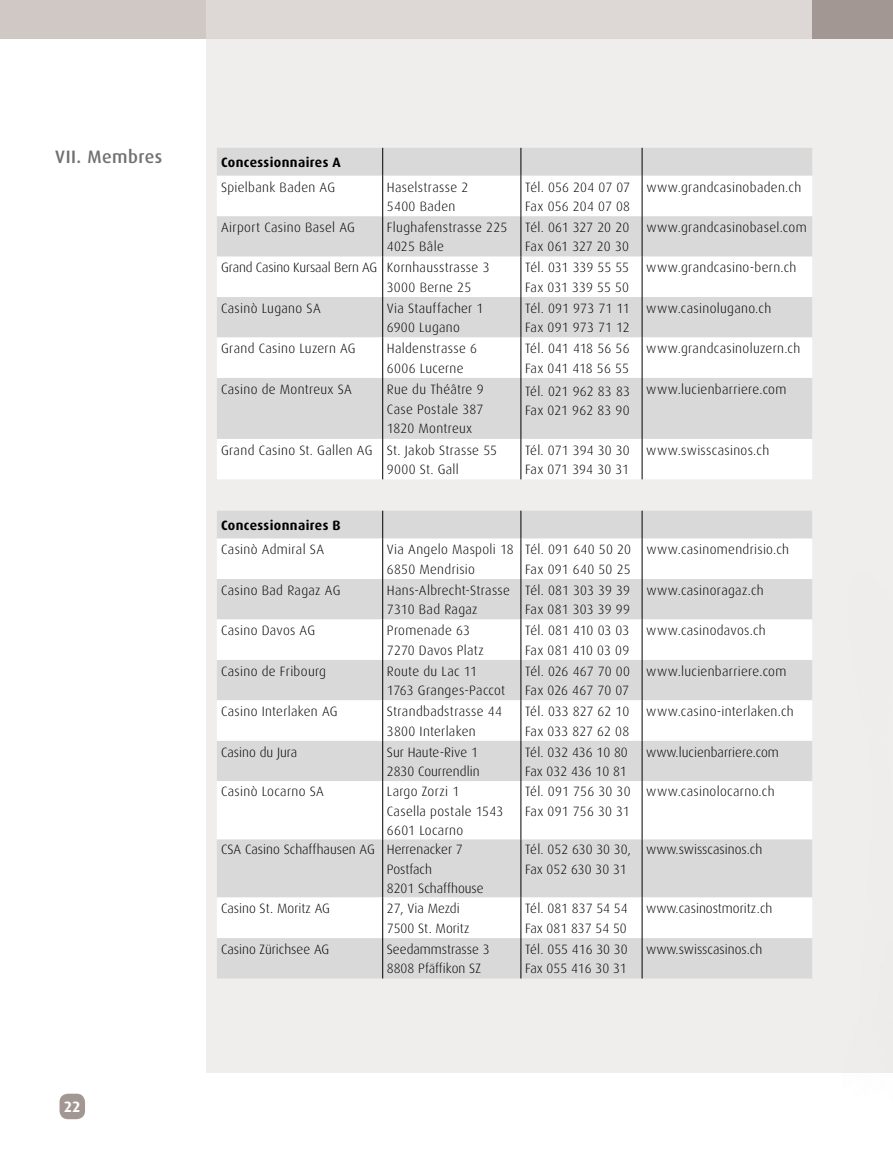
<style>
.page{position:relative;width:893px;height:1149px;background:#fff}
.page>*{position:absolute;margin:0;border:0;box-sizing:border-box;transform-origin:0 0}
.t1{font:500 18px "Dax";letter-spacing:.025em;color:#707172}
.t2{font:700 15px "Dax";color:#fff}
.t3{font:300 13.5px/19.5px "Dax";letter-spacing:.02em;color:#000}
.t4{font:300 13.5px/19.5px "Dax";color:#000}
.t5{font:700 13.5px "Dax";letter-spacing:.025em;color:#000}
.t6{font:300 13.5px/19.5px "Dax";letter-spacing:-.01em;color:#000}
</style>
<div class="page">
<div style="left:60px;top:1093px;width:25px;height:25px;background:#a29792;border-radius:9px"></div>
<div style="left:206px;top:0;width:687px;height:1071px;background:#f0eeed"></div>
<div style="left:0;top:0;width:206px;height:38px;background:#cfc8c5"></div>
<div style="left:206px;top:0;width:655px;height:38px;background:#ddd8d5"></div>
<div style="left:812px;top:0;width:81px;height:38px;background:#a29792"></div>
<div style="left:217px;top:216px;width:595px;height:40px;background:#d9d9d9"></div>
<svg style="left:217px;top:256px;width:595px;height:223px;background:#ededed"></svg>
<hr style="left:382px;top:216px;width:1px;height:40px;background:#000">
<hr style="left:521px;top:216px;width:1px;height:40px;background:#000">
<hr style="left:382px;top:256px;width:1px;height:41px;background:#000">
<hr style="left:521px;top:256px;width:1px;height:41px;background:#000">
<hr style="left:382px;top:297px;width:1px;height:40px;background:#000">
<hr style="left:521px;top:297px;width:1px;height:40px;background:#000">
<hr style="left:382px;top:337px;width:1px;height:41px;background:#000">
<hr style="left:521px;top:337px;width:1px;height:41px;background:#000">
<hr style="left:382px;top:378px;width:1px;height:61px;background:#000">
<hr style="left:521px;top:378px;width:1px;height:61px;background:#000">
<hr style="left:382px;top:439px;width:1px;height:40px;background:#000">
<hr style="left:521px;top:439px;width:1px;height:40px;background:#000">
<svg style="left:217px;top:148px;width:595px;height:68px;background:#ededed"></svg>
<hr style="left:642px;top:176px;width:1px;height:40px;background:#000">
<hr style="left:642px;top:216px;width:1px;height:40px;background:#000">
<hr style="left:642px;top:256px;width:1px;height:41px;background:#000">
<hr style="left:642px;top:297px;width:1px;height:40px;background:#000">
<hr style="left:642px;top:337px;width:1px;height:41px;background:#000">
<hr style="left:642px;top:378px;width:1px;height:61px;background:#000">
<hr style="left:642px;top:439px;width:1px;height:40px;background:#000">
<div style="left:217px;top:579px;width:595px;height:399px;background:#d9d9d9"></div>
<svg style="left:217px;top:619px;width:595px;height:318px;background:#ededed"></svg>
<hr style="left:382px;top:579px;width:1px;height:40px;background:#000">
<hr style="left:521px;top:579px;width:1px;height:40px;background:#000">
<hr style="left:382px;top:619px;width:1px;height:40px;background:#000">
<hr style="left:521px;top:619px;width:1px;height:40px;background:#000">
<hr style="left:382px;top:659px;width:1px;height:41px;background:#000">
<hr style="left:521px;top:659px;width:1px;height:41px;background:#000">
<hr style="left:382px;top:700px;width:1px;height:40px;background:#000">
<hr style="left:521px;top:700px;width:1px;height:40px;background:#000">
<hr style="left:382px;top:740px;width:1px;height:41px;background:#000">
<hr style="left:521px;top:740px;width:1px;height:41px;background:#000">
<hr style="left:382px;top:781px;width:1px;height:58px;background:#000">
<hr style="left:521px;top:781px;width:1px;height:58px;background:#000">
<hr style="left:382px;top:839px;width:1px;height:58px;background:#000">
<hr style="left:521px;top:839px;width:1px;height:58px;background:#000">
<hr style="left:382px;top:897px;width:1px;height:40px;background:#000">
<hr style="left:521px;top:897px;width:1px;height:40px;background:#000">
<hr style="left:382px;top:937px;width:1px;height:41px;background:#000">
<hr style="left:521px;top:937px;width:1px;height:41px;background:#000">
<svg style="left:217px;top:510px;width:595px;height:69px;background:#ededed"></svg>
<hr style="left:642px;top:538px;width:1px;height:41px;background:#000">
<hr style="left:642px;top:579px;width:1px;height:40px;background:#000">
<hr style="left:642px;top:619px;width:1px;height:40px;background:#000">
<hr style="left:642px;top:659px;width:1px;height:41px;background:#000">
<hr style="left:642px;top:700px;width:1px;height:40px;background:#000">
<hr style="left:642px;top:740px;width:1px;height:41px;background:#000">
<hr style="left:642px;top:781px;width:1px;height:58px;background:#000">
<hr style="left:642px;top:839px;width:1px;height:58px;background:#000">
<hr style="left:642px;top:897px;width:1px;height:40px;background:#000">
<hr style="left:642px;top:937px;width:1px;height:41px;background:#000">
<h1 class="t1" style="left:55px;top:147px;width:109px">VII. Membres</h1>
<p class="t2" style="left:64px;top:1098px;width:18px">22</p>
<p class="t5" style="left:221px;top:155px;width:121px">Concessionnaires A</p>
<p class="t3" style="left:221px;top:177px;width:116px">Spielbank Baden AG</p>
<p class="t3" style="left:387px;top:177px;width:83px">Haselstrasse 2<br>5400 Baden</p>
<p class="t3" style="left:525px;top:177px;width:107px">Tél. 056 204 07 07<br>Fax 056 204 07 08</p>
<p class="t3" style="left:646px;top:177px;width:156px">www.grandcasinobaden.ch</p>
<p class="t3" style="left:221px;top:217px;width:135px">Airport Casino Basel AG</p>
<p class="t3" style="left:387px;top:217px;width:122px">Flughafenstrasse 225<br>4025 Bâle</p>
<p class="t4" style="left:525px;top:217px;width:106px">Tél. 061 327 20 20<br>Fax 061 327 20 30</p>
<p class="t3" style="left:646px;top:217px;width:162px">www.grandcasinobasel.com</p>
<p class="t3" style="left:387px;top:258px;width:104px;text-indent:-166px">Grand Casino Kursaal Bern AG Kornhausstrasse 3<br>3000 Berne 25</p>
<p class="t4" style="left:525px;top:258px;width:106px">Tél. 031 339 55 55<br>Fax 031 339 55 50</p>
<p class="t3" style="left:646px;top:258px;width:152px">www.grandcasino-bern.ch</p>
<p class="t3" style="left:221px;top:298px;width:101px">Casinò Lugano SA</p>
<p class="t3" style="left:387px;top:298px;width:98px">Via Stauffacher 1<br>6900 Lugano</p>
<p class="t3" style="left:525px;top:298px;width:106px">Tél. 091 973 71 11<br>Fax 091 973 71 12</p>
<p class="t3" style="left:646px;top:298px;width:126px">www.casinolugano.ch</p>
<p class="t3" style="left:221px;top:339px;width:136px">Grand Casino Luzern AG</p>
<p class="t3" style="left:387px;top:339px;width:92px">Haldenstrasse 6<br>6006 Lucerne</p>
<p class="t6" style="left:525px;top:339px;width:106px">Tél. 041 418 56 56<br>Fax 041 418 56 55</p>
<p class="t3" style="left:646px;top:339px;width:156px">www.grandcasinoluzern.ch</p>
<p class="t3" style="left:221px;top:380px;width:132px">Casino de Montreux SA</p>
<p class="t3" style="left:387px;top:380px;width:98px;text-align:justify">Rue du Théâtre 9<br>Case Postale 387<br>1820 Montreux</p>
<p class="t3" style="left:525px;top:381px;width:106px">Tél. 021 962 83 83<br>Fax 021 962 83 90</p>
<p class="t3" style="left:646px;top:380px;width:142px">www.lucienbarriere.com</p>
<p class="t3" style="left:387px;top:440px;width:112px;text-indent:-166px">Grand Casino St. Gallen AG St. Jakob Strasse 55<br>9000 St. Gall</p>
<p class="t3" style="left:525px;top:440px;width:106px">Tél. 071 394 30 30<br>Fax 071 394 30 31</p>
<p class="t3" style="left:646px;top:440px;width:124px">www.swisscasinos.ch</p>
<p class="t5" style="left:221px;top:517px;width:121px">Concessionnaires B</p>
<p class="t3" style="left:221px;top:540px;width:104px">Casinò Admiral SA</p>
<p class="t3" style="left:387px;top:540px;width:128px">Via Angelo Maspoli 18<br>6850 Mendrisio</p>
<p class="t3" style="left:525px;top:540px;width:107px">Tél. 091 640 50 20<br>Fax 091 640 50 25</p>
<p class="t3" style="left:646px;top:540px;width:144px">www.casinomendrisio.ch</p>
<p class="t3" style="left:221px;top:580px;width:121px">Casino Bad Ragaz AG</p>
<p class="t3" style="left:387px;top:580px;width:125px">Hans-Albrecht-Strasse<br>7310 Bad Ragaz</p>
<p class="t3" style="left:525px;top:580px;width:106px">Tél. 081 303 39 39<br>Fax 081 303 39 99</p>
<p class="t3" style="left:646px;top:580px;width:119px">www.casinoragaz.ch</p>
<p class="t3" style="left:221px;top:620px;width:96px">Casino Davos AG</p>
<p class="t3" style="left:387px;top:620px;width:98px">Promenade 63<br>7270 Davos Platz</p>
<p class="t4" style="left:525px;top:620px;width:106px">Tél. 081 410 03 03<br>Fax 081 410 03 09</p>
<p class="t3" style="left:646px;top:620px;width:121px">www.casinodavos.ch</p>
<p class="t3" style="left:221px;top:661px;width:106px">Casino de Fribourg</p>
<p class="t3" style="left:387px;top:661px;width:120px">Route du Lac 11<br>1763 Granges-Paccot</p>
<p class="t4" style="left:525px;top:661px;width:106px">Tél. 026 467 70 00<br>Fax 026 467 70 07</p>
<p class="t3" style="left:646px;top:661px;width:142px">www.lucienbarriere.com</p>
<p class="t3" style="left:221px;top:701px;width:118px">Casino Interlaken AG</p>
<p class="t3" style="left:387px;top:701px;width:117px">Strandbadstrasse 44<br>3800 Interlaken</p>
<p class="t4" style="left:525px;top:701px;width:106px">Tél. 033 827 62 10<br>Fax 033 827 62 08</p>
<p class="t3" style="left:646px;top:701px;width:149px">www.casino-interlaken.ch</p>
<p class="t4" style="left:221px;top:742px;width:78px">Casino du Jura</p>
<p class="t4" style="left:387px;top:742px;width:94px">Sur Haute-Rive 1<br>2830 Courrendlin</p>
<p class="t4" style="left:525px;top:742px;width:104px">Tél. 032 436 10 80<br>Fax 032 436 10 81</p>
<p class="t4" style="left:646px;top:742px;width:134px">www.lucienbarriere.com</p>
<p class="t3" style="left:221px;top:781px;width:104px">Casinò Locarno SA</p>
<p class="t3" style="left:387px;top:781px;width:118px">Largo Zorzi 1<br>Casella postale 1543<br>6601 Locarno</p>
<p class="t3" style="left:525px;top:781px;width:107px">Tél. 091 756 30 30<br>Fax 091 756 30 31</p>
<p class="t3" style="left:646px;top:781px;width:130px">www.casinolocarno.ch</p>
<p class="t4" style="left:387px;top:839px;width:98px;text-indent:-166px">CSA Casino Schaffhausen AG Herrenacker 7<br>Postfach<br>8201 Schaffhouse</p>
<p class="t4" style="left:525px;top:839px;width:107px">Tél. 052 630 30 30,<br>Fax 052 630 30 31</p>
<p class="t4" style="left:646px;top:839px;width:118px">www.swisscasinos.ch</p>
<p class="t4" style="left:221px;top:898px;width:111px">Casino St. Moritz AG</p>
<p class="t4" style="left:387px;top:898px;width:84px">27, Via Mezdi<br>7500 St. Moritz</p>
<p class="t4" style="left:525px;top:898px;width:104px">Tél. 081 837 54 54<br>Fax 081 837 54 50</p>
<p class="t4" style="left:646px;top:898px;width:128px">www.casinostmoritz.ch</p>
<p class="t4" style="left:221px;top:939px;width:110px">Casino Zürichsee AG</p>
<p class="t4" style="left:387px;top:939px;width:104px">Seedammstrasse 3<br>8808 Pfäffikon SZ</p>
<p class="t4" style="left:525px;top:939px;width:104px">Tél. 055 416 30 30<br>Fax 055 416 30 31</p>
<p class="t4" style="left:646px;top:939px;width:118px">www.swisscasinos.ch</p>
</div>
